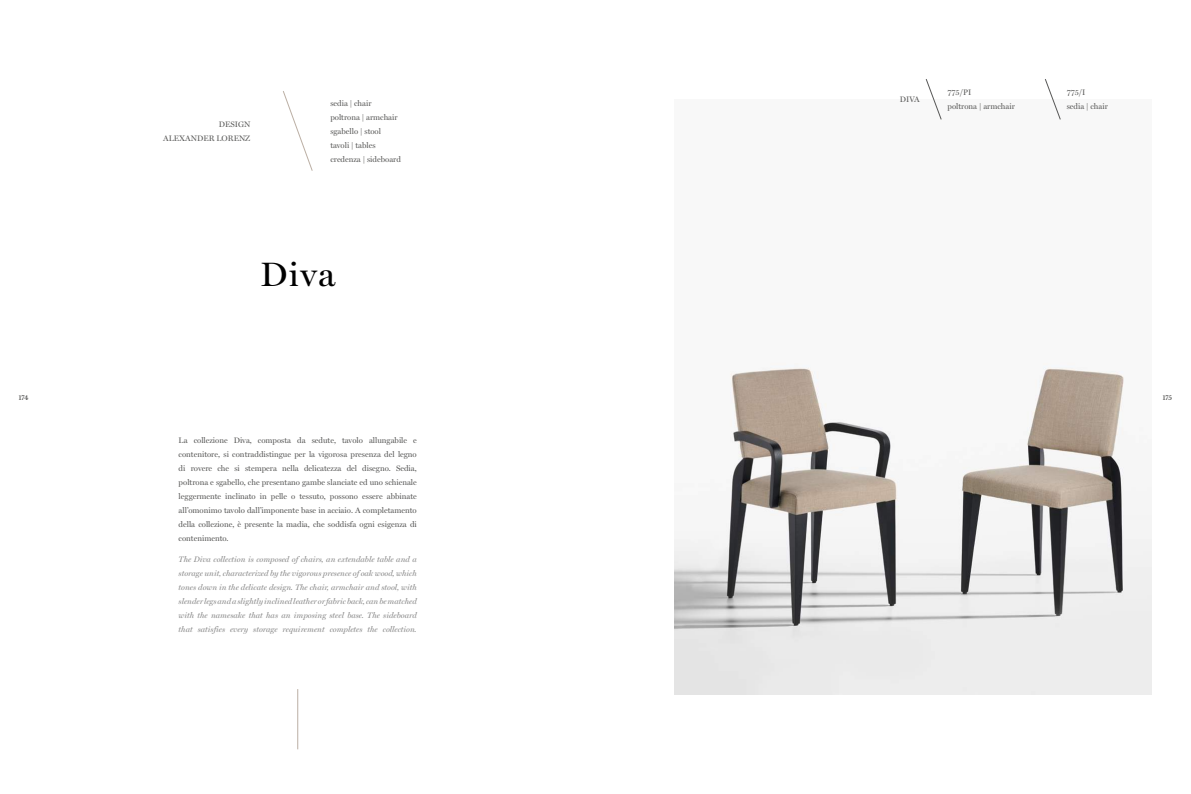
<style>
.page{position:relative;width:1191px;height:794px;background:#fff}
.page>*{position:absolute;margin:0;border:0;box-sizing:border-box;transform-origin:0 0}
.t1{font:34px "Miller Display";color:#000}
.t2{font:8px/14px "Miller Display";color:#575756}
.t3{font:italic 8px/14px "Miller Display";color:#878787;text-align:justify}
.t4{font:700 6px "Libre Baskerville";letter-spacing:-.005em;color:#575756}
</style>
<div class="page">
<hr style="left:297px;top:689px;width:1px;height:60px;background:#bbafa4">
<img style="left:675px;top:363px;width:476px;height:331px">
<svg style="left:925px;top:79px;width:17px;height:41px"></svg>
<svg style="left:283px;top:91px;width:30px;height:80px"></svg>
<svg style="left:1045px;top:79px;width:16px;height:41px"></svg>
<p class="t2" style="left:163px;top:117px;width:88px;text-align:right">DESIGN<br>ALEXANDER LORENZ</p>
<p class="t2" style="left:330px;top:96px;width:72px">sedia | chair poltrona | armchair sgabello | stool tavoli | tables credenza | sideboard</p>
<h1 class="t1" style="left:260px;top:254px;width:77px">Diva</h1>
<p class="t2" style="left:900px;top:92px;width:21px">DIVA</p>
<p class="t2" style="left:1066px;top:85px;width:43px">775/I<br>sedia | chair</p>
<p class="t2" style="left:947px;top:85px;width:69px">775/PI<br>poltrona | armchair</p>
<p class="t4" style="left:19px;top:394px;width:11px">174</p>
<p class="t4" style="left:1162px;top:394px;width:11px">175</p>
<p class="t2" style="left:179px;top:433px;width:240px;text-align:justify">La collezione Diva, composta da sedute, tavolo allungabile e contenitore, si contraddistingue per la vigorosa presenza del legno di rovere che si stempera nella delicatezza del disegno. Sedia, poltrona e sgabello, che presentano gambe slanciate ed uno schienale leggermente inclinato in pelle o tessuto, possono essere abbinate all’omonimo tavolo dall’imponente base in acciaio. A completamento della collezione, è presente la madia, che soddisfa ogni esigenza di contenimento.</p>
<p class="t3" style="left:179px;top:552px;width:240px">The Diva collection is composed of chairs, an extendable table and a storage unit, characterized by the vigorous presence of oak wood, which tones down in the delicate design. The chair, armchair and stool, with slender legs and a slightly inclined leather or fabric back, can be matched with the namesake that has an imposing steel base. The sideboard that satisfies every storage requirement completes the collection.</p>
</div>
